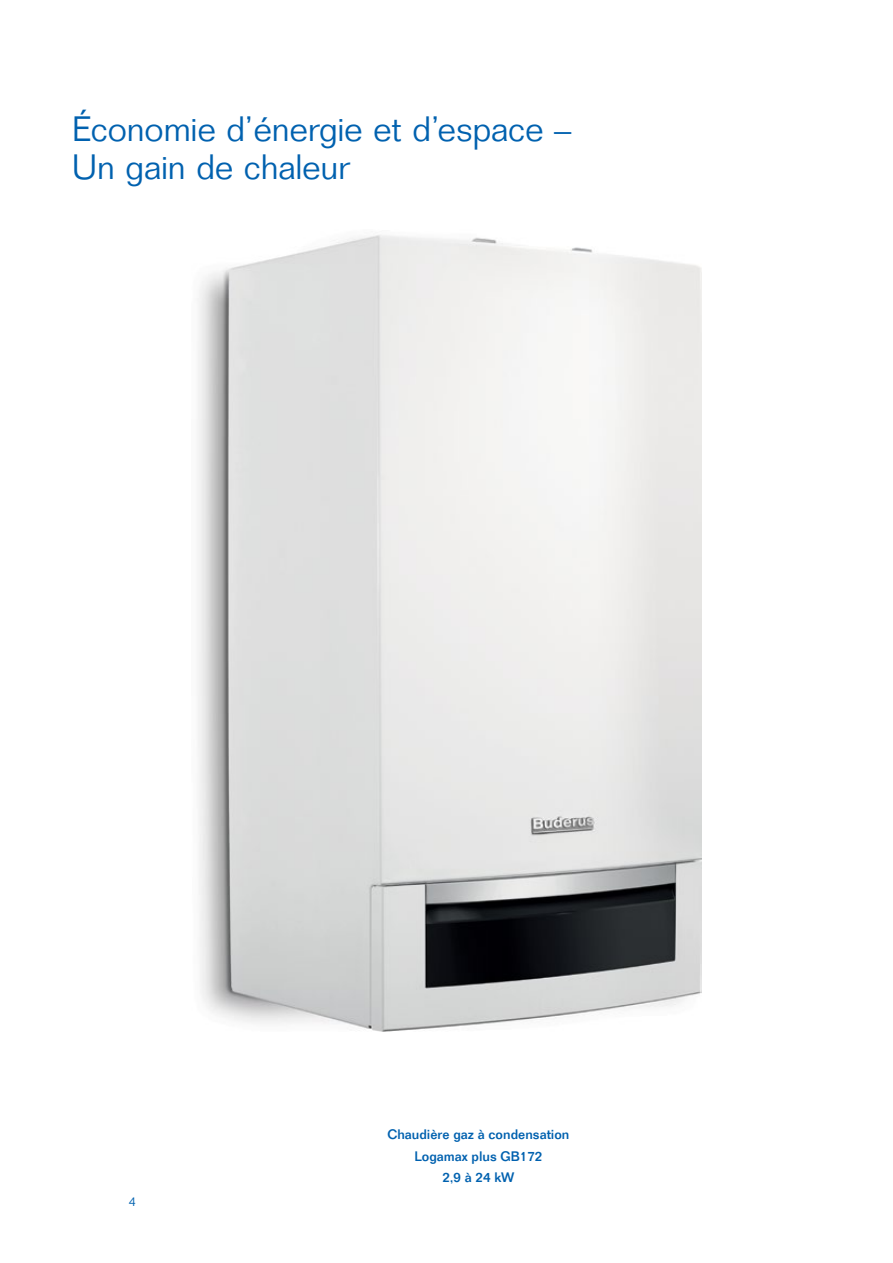
<style>
.page{position:relative;width:893px;height:1263px;background:#fff}
.page>*{position:absolute;margin:0;border:0;box-sizing:border-box;transform-origin:0 0}
.t1{font:300 34.5px/38.2px "Folio";letter-spacing:-.005em;color:#0061af}
.t2{font:500 13.5px/21px "Folio";color:#0061af;text-align:center}
.t3{font:300 12.75px "Folio";color:#0061af}
</style>
<div class="page">
<img style="left:198px;top:235px;width:503px;height:796px">
<h1 class="t1" style="left:72px;top:109px;width:501px">Économie d’énergie et d’espace –<br>Un gain de chaleur</h1>
<p class="t3" style="left:129px;top:1193px;width:9px">4</p>
<p class="t2" style="left:387px;top:1124px;width:184px">Chaudière gaz à condensation<br>Logamax plus GB172<br>2,9 à 24 kW</p>
</div>
